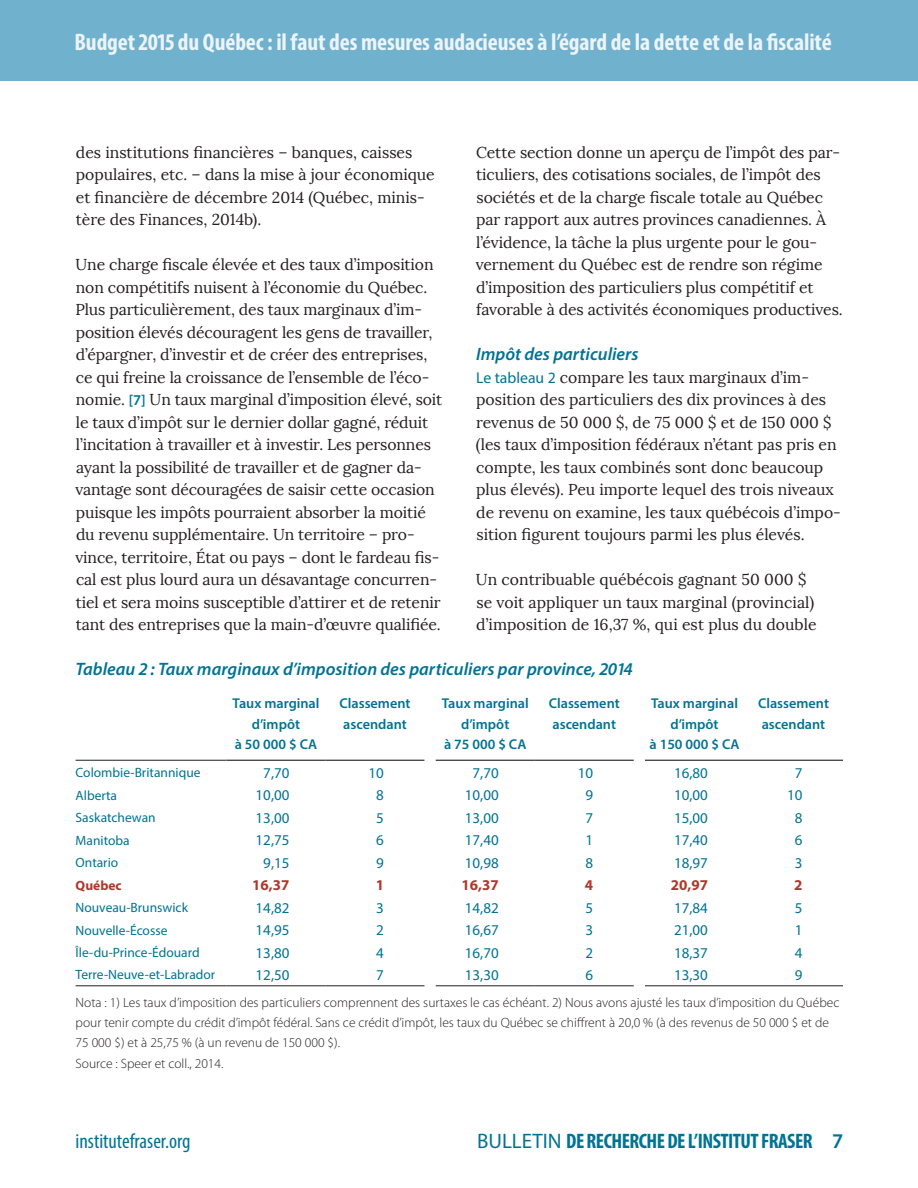
<style>
.page{position:relative;width:918px;height:1188px;background:#fff}
.page>*{position:absolute;margin:0;border:0;box-sizing:border-box;transform-origin:0 0}
.t1{font:700 condensed 24px "Myriad Pro";letter-spacing:-.005em;color:#ecf4f8}
.t2{font:700 condensed 21px "Myriad Pro";letter-spacing:-.025em;color:#007393}
.t3{font:condensed 21px "Myriad Pro";color:#007393}
.t4{font:italic 600 18px "Myriad Pro";color:#007393}
.t5{font:15.75px/22.5px "Lora";letter-spacing:-.005em;color:#231f20}
.t6{font:15px "Myriad Pro";color:#007393}
.t7{font:700 15px "Myriad Pro";color:#ad392e}
.t8{font:600 14.25px/20.4px "Myriad Pro";color:#007393;text-align:center}
.t9{font:300 13.5px/20.4px "Myriad Pro";color:#231f20}
.t10{font:13.5px "Myriad Pro";color:#007393}
.t11{font:700 13.5px "Myriad Pro";color:#ad392e}
.s1{font-family:"Myriad Pro";color:#007393}
.s2{font-family:"Myriad Pro";font-weight:600;font-size:15px;color:#007393}
.s3{font-weight:400;font-stretch:normal}
.s4{font-weight:600;font-stretch:normal}
</style>
<div class="page">
<div style="left:0;top:0;width:918px;height:81px;background:#70b1cd"></div>
<hr style="left:226px;top:760px;width:100px;height:1px;background:#231f20">
<hr style="left:326px;top:760px;width:98px;height:1px;background:#231f20">
<hr style="left:436px;top:760px;width:99px;height:1px;background:#231f20">
<hr style="left:535px;top:760px;width:99px;height:1px;background:#231f20">
<hr style="left:645px;top:760px;width:99px;height:1px;background:#231f20">
<hr style="left:744px;top:760px;width:99px;height:1px;background:#231f20">
<hr style="left:76px;top:760px;width:150px;height:1px;background:#231f20">
<hr style="left:76px;top:985px;width:150px;height:1px;background:#231f20">
<hr style="left:226px;top:985px;width:100px;height:1px;background:#231f20">
<hr style="left:326px;top:985px;width:98px;height:1px;background:#231f20">
<hr style="left:436px;top:985px;width:99px;height:1px;background:#231f20">
<hr style="left:535px;top:985px;width:99px;height:1px;background:#231f20">
<hr style="left:645px;top:985px;width:99px;height:1px;background:#231f20">
<hr style="left:744px;top:985px;width:99px;height:1px;background:#231f20">
<h1 class="t1" style="left:75px;top:27px;width:759px">Budget 2015 du Québec : il faut des mesures audacieuses à l’égard de la dette et de la fiscalité</h1>
<p class="t5" style="left:476px;top:141px;width:369px">Cette section donne un aperçu de l’impôt des par&shy;ticuliers, des cotisations sociales, de l’impôt des sociétés et de la charge fiscale totale au Québec par rapport aux autres provinces canadiennes. À l’évidence, la tâche la plus urgente pour le gou&shy;vernement du Québec est de rendre son régime d’imposition des particuliers plus compétitif et favorable à des activités économiques productives.</p>
<p class="t4" style="left:476px;top:343px;width:164px">Impôt des particuliers</p>
<p class="t5" style="left:476px;top:366px;width:366px"><span class="s1">Le tableau 2</span> compare les taux marginaux d’im&shy;position des particuliers des dix provinces à des revenus de 50 000 $, de 75 000 $ et de 150 000 $ (les taux d’imposition fédéraux n’étant pas pris en compte, les taux combinés sont donc beaucoup plus élevés). Peu importe lequel des trois niveaux de revenu on examine, les taux québécois d’impo&shy;sition figurent toujours parmi les plus élevés.</p>
<p class="t5" style="left:476px;top:569px;width:342px">Un contribuable québécois gagnant 50 000 $ se voit appliquer un taux marginal (provincial) d’imposition de 16,37 %, qui est plus du double</p>
<p class="t4" style="left:76px;top:658px;width:559px">Tableau 2 : Taux marginaux d’imposition des particuliers par province, 2014</p>
<p class="t8" style="left:233px;top:693px;width:88px">Taux marginal d’impôt<br>à 50 000 $ CA</p>
<p class="t8" style="left:340px;top:693px;width:72px;text-align:left">Classement ascendant</p>
<p class="t8" style="left:442px;top:693px;width:88px">Taux marginal d’impôt<br>à 75 000 $ CA</p>
<p class="t8" style="left:549px;top:693px;width:72px;text-align:left">Classement ascendant</p>
<p class="t8" style="left:650px;top:693px;width:92px">Taux marginal d’impôt<br>à 150 000 $ CA</p>
<p class="t8" style="left:758px;top:693px;width:72px;text-align:left">Classement ascendant</p>
<p class="t10" style="left:76px;top:764px;width:126px">Colombie-Britannique</p>
<p class="t6" style="left:263px;top:763px;width:28px">7,70</p>
<p class="t6" style="left:369px;top:763px;width:17px">10</p>
<p class="t6" style="left:473px;top:763px;width:28px">7,70</p>
<p class="t6" style="left:578px;top:763px;width:17px">10</p>
<p class="t6" style="left:674px;top:763px;width:35px">16,80</p>
<p class="t6" style="left:795px;top:763px;width:9px">7</p>
<p class="t10" style="left:76px;top:787px;width:43px">Alberta</p>
<p class="t6" style="left:256px;top:786px;width:35px">10,00</p>
<p class="t6" style="left:376px;top:786px;width:9px">8</p>
<p class="t6" style="left:465px;top:786px;width:35px">10,00</p>
<p class="t6" style="left:586px;top:786px;width:9px">9</p>
<p class="t6" style="left:674px;top:786px;width:35px">10,00</p>
<p class="t6" style="left:787px;top:786px;width:17px">10</p>
<p class="t10" style="left:76px;top:809px;width:82px">Saskatchewan</p>
<p class="t6" style="left:256px;top:808px;width:35px">13,00</p>
<p class="t6" style="left:376px;top:808px;width:9px">5</p>
<p class="t6" style="left:465px;top:808px;width:35px">13,00</p>
<p class="t6" style="left:586px;top:808px;width:9px">7</p>
<p class="t6" style="left:674px;top:808px;width:35px">15,00</p>
<p class="t6" style="left:795px;top:808px;width:9px">8</p>
<p class="t10" style="left:76px;top:832px;width:56px">Manitoba</p>
<p class="t6" style="left:256px;top:831px;width:35px">12,75</p>
<p class="t6" style="left:376px;top:831px;width:9px">6</p>
<p class="t6" style="left:465px;top:831px;width:35px">17,40</p>
<p class="t6" style="left:586px;top:831px;width:9px">1</p>
<p class="t6" style="left:674px;top:831px;width:35px">17,40</p>
<p class="t6" style="left:795px;top:831px;width:9px">6</p>
<p class="t10" style="left:76px;top:854px;width:44px">Ontario</p>
<p class="t6" style="left:263px;top:853px;width:28px">9,15</p>
<p class="t6" style="left:376px;top:853px;width:9px">9</p>
<p class="t6" style="left:465px;top:853px;width:35px">10,98</p>
<p class="t6" style="left:586px;top:853px;width:9px">8</p>
<p class="t6" style="left:674px;top:853px;width:35px">18,97</p>
<p class="t6" style="left:795px;top:853px;width:9px">3</p>
<p class="t11" style="left:76px;top:876px;width:48px">Québec</p>
<p class="t7" style="left:252px;top:875px;width:39px">16,37</p>
<p class="t7" style="left:376px;top:875px;width:10px">1</p>
<p class="t7" style="left:462px;top:875px;width:39px">16,37</p>
<p class="t7" style="left:585px;top:875px;width:10px">4</p>
<p class="t7" style="left:671px;top:875px;width:39px">20,97</p>
<p class="t7" style="left:794px;top:875px;width:10px">2</p>
<p class="t10" style="left:76px;top:899px;width:114px">Nouveau-Brunswick</p>
<p class="t6" style="left:256px;top:898px;width:35px">14,82</p>
<p class="t6" style="left:376px;top:898px;width:9px">3</p>
<p class="t6" style="left:465px;top:898px;width:35px">14,82</p>
<p class="t6" style="left:586px;top:898px;width:9px">5</p>
<p class="t6" style="left:674px;top:898px;width:35px">17,84</p>
<p class="t6" style="left:795px;top:898px;width:9px">5</p>
<p class="t10" style="left:76px;top:922px;width:93px">Nouvelle-Écosse</p>
<p class="t6" style="left:256px;top:921px;width:35px">14,95</p>
<p class="t6" style="left:376px;top:921px;width:9px">2</p>
<p class="t6" style="left:465px;top:921px;width:35px">16,67</p>
<p class="t6" style="left:586px;top:921px;width:9px">3</p>
<p class="t6" style="left:674px;top:921px;width:35px">21,00</p>
<p class="t6" style="left:795px;top:921px;width:9px">1</p>
<p class="t10" style="left:76px;top:944px;width:126px">Île-du-Prince-Édouard</p>
<p class="t6" style="left:256px;top:943px;width:35px">13,80</p>
<p class="t6" style="left:376px;top:943px;width:9px">4</p>
<p class="t6" style="left:465px;top:943px;width:35px">16,70</p>
<p class="t6" style="left:586px;top:943px;width:9px">2</p>
<p class="t6" style="left:674px;top:943px;width:35px">18,37</p>
<p class="t6" style="left:795px;top:943px;width:9px">4</p>
<p class="t10" style="left:76px;top:967px;width:141px">Terre-Neuve-et-Labrador</p>
<p class="t6" style="left:256px;top:966px;width:35px">12,50</p>
<p class="t6" style="left:376px;top:966px;width:9px">7</p>
<p class="t6" style="left:465px;top:966px;width:35px">13,30</p>
<p class="t6" style="left:586px;top:966px;width:9px">6</p>
<p class="t6" style="left:674px;top:966px;width:35px">13,30</p>
<p class="t6" style="left:795px;top:966px;width:9px">9</p>
<p class="t9" style="left:76px;top:992px;width:765px">Nota : 1) Les taux d’imposition des particuliers comprennent des surtaxes le cas échéant. 2) Nous avons ajusté les taux d’imposition du Québec pour tenir compte du crédit d’impôt fédéral. Sans ce crédit d’impôt, les taux du Québec se chiffrent à 20,0 % (à des revenus de 50 000 $ et de 75 000 $) et à 25,75 % (à un revenu de 150 000 $).<br>Source : Speer et coll., 2014.</p>
<p class="t5" style="left:76px;top:141px;width:361px">des institutions financières – banques, caisses populaires, etc. – dans la mise à jour économique et financière de décembre 2014 (Québec, minis&shy;tère des Finances, 2014b).</p>
<p class="t5" style="left:75px;top:254px;width:368px">Une charge fiscale élevée et des taux d’imposition non compétitifs nuisent à l’économie du Québec.<br>Plus particulièrement, des taux marginaux d’im&shy;position élevés découragent les gens de travailler, d’épargner, d’investir et de créer des entreprises, ce qui freine la croissance de l’ensemble de l’éco&shy;nomie. <span class="s2">[7]</span> Un taux marginal d’imposition élevé, soit le taux d’impôt sur le dernier dollar gagné, réduit l’incitation à travailler et à investir. Les personnes ayant la possibilité de travailler et de gagner da&shy;vantage sont découragées de saisir cette occasion puisque les impôts pourraient absorber la moitié du revenu supplémentaire. Un territoire – pro&shy;vince, territoire, État ou pays – dont le fardeau fis&shy;cal est plus lourd aura un désavantage concurren&shy;tiel et sera moins susceptible d’attirer et de retenir tant des entreprises que la main-d’œuvre qualifiée.</p>
<h2 class="t3" style="left:76px;top:1128px;width:116px">institutefraser.org</h2>
<h2 class="t2" style="left:477px;top:1127px;width:367px"><span class="s3">BULLETIN</span> DE RECHERCHE DE L’INSTITUT FRASER <span class="s4">7</span></h2>
</div>
